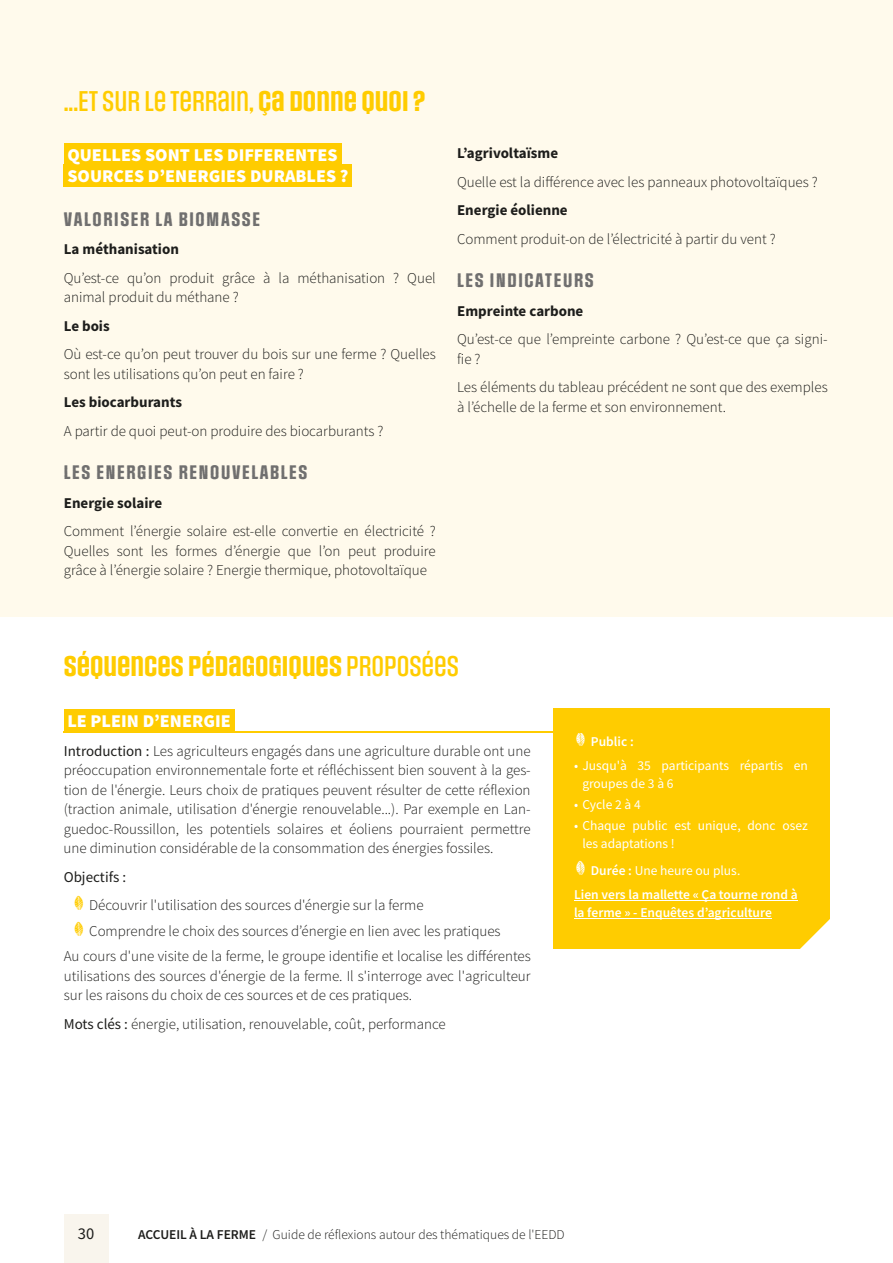
<style>
.page{position:relative;width:893px;height:1263px;background:#fff}
.page>*{position:absolute;margin:0;border:0;box-sizing:border-box;transform-origin:0 0}
.t1{font:500 24px "Social Gothic";color:#fc0}
.t2{font:700 24px "Social Gothic";color:#fc0}
.t3{font:900 18px/21px "Source Sans Pro";color:#fff}
.t4{font:16.5px "Social Gothic Rough";letter-spacing:.1em;color:#706f6f}
.t5{font:16.5px "Source Sans Pro";color:#1d1d1b}
.t6{font:300 15px/19.5px "Source Sans Pro";letter-spacing:-.005em;color:#1d1d1b}
.t7{font:700 15px "Source Sans Pro";color:#1d1d1b}
.t8{font:13.5px/18px "Source Sans Pro";color:#fff}
.t9{font:600 13.5px/24px "Source Sans Pro";letter-spacing:-.005em;color:#fff}
.t10{font:300 13.5px "Source Sans Pro";color:#1d1d1b}
.s1{font-weight:700}
.s2{font-weight:500}
.s3{font-weight:400}
.s4{font-family:"Lullabies Extras";font-weight:400;font-size:18px;color:#fc0}
.s5{font-family:"Lullabies Extras";font-weight:400;font-size:18px}
.s6{font-weight:600}
</style>
<div class="page">
<div style="left:64px;top:1214px;width:45px;height:49px;background:#f9f5ed"></div>
<div style="left:0;top:0;width:893px;height:617px;background:#fffaec"></div>
<div style="left:64px;top:143px;width:277px;height:23px;background:#fc0"></div>
<div style="left:64px;top:164px;width:288px;height:23px;background:#fc0"></div>
<div style="left:553px;top:708px;width:276px;height:240px;background:#fc0"></div>
<svg style="left:574px;top:900px;width:224px;height:1px"></svg>
<svg style="left:574px;top:918px;width:198px;height:1px"></svg>
<div style="left:64px;top:709px;width:171px;height:23px;background:#fc0"></div>
<hr style="left:64px;top:732px;width:765px;height:1px;background:#fc0">
<svg style="left:799px;top:918px;width:31px;height:31px"></svg>
<h1 class="t1" style="left:64px;top:85px;width:363px">...ET SUR LE TERRAIN, <span class="s1">ÇA DONNE QUOI ?</span></h1>
<p class="t3" style="left:67px;top:144px;width:283px">QUELLES SONT LES DIFFERENTES<br>SOURCES D’ENERGIES DURABLES ?</p>
<p class="t4" style="left:64px;top:208px;width:198px">VALORISER LA BIOMASSE</p>
<p class="t7" style="left:64px;top:239px;width:117px">La méthanisation</p>
<p class="t6" style="left:64px;top:268px;width:373px">Qu’est-ce qu’on produit grâce à la méthanisation ? Quel animal produit du méthane ?</p>
<p class="t7" style="left:64px;top:316px;width:48px">Le bois</p>
<p class="t6" style="left:64px;top:344px;width:374px">Où est-ce qu’on peut trouver du bois sur une ferme ? Quelles sont les utilisations qu’on peut en faire ?</p>
<p class="t7" style="left:64px;top:392px;width:120px">Les biocarburants</p>
<p class="t6" style="left:64px;top:421px;width:321px">A partir de quoi peut-on produire des biocarburants ?</p>
<p class="t4" style="left:64px;top:461px;width:245px">LES ENERGIES RENOUVELABLES</p>
<p class="t7" style="left:64px;top:493px;width:100px">Energie solaire</p>
<p class="t6" style="left:64px;top:521px;width:374px;text-align:justify">Comment l’énergie solaire est-elle convertie en électricité ?<br>Quelles sont les formes d’énergie que l’on peut produire grâce à l’énergie solaire ? Energie thermique, photovoltaïque</p>
<p class="t7" style="left:457px;top:143px;width:103px">L’agrivoltaïsme</p>
<p class="t6" style="left:457px;top:172px;width:362px">Quelle est la différence avec les panneaux photovoltaïques ?</p>
<p class="t7" style="left:457px;top:200px;width:112px">Energie éolienne</p>
<p class="t6" style="left:457px;top:229px;width:320px">Comment produit-on de l’électricité à partir du vent ?</p>
<p class="t4" style="left:457px;top:270px;width:138px">LES INDICATEURS</p>
<p class="t7" style="left:457px;top:301px;width:128px">Empreinte carbone</p>
<p class="t6" style="left:457px;top:329px;width:372px">Qu’est-ce que l’empreinte carbone ? Qu’est-ce que ça signi&shy;fie ?</p>
<p class="t6" style="left:457px;top:377px;width:372px">Les éléments du tableau précédent ne sont que des exemples à l’échelle de la ferme et son environnement.</p>
<h1 class="t2" style="left:64px;top:651px;width:397px">SÉQUENCES PÉDAGOGIQUES <span class="s2">PROPOSÉES</span></h1>
<p class="t3" style="left:67px;top:710px;width:165px">LE PLEIN D’ENERGIE</p>
<p class="t6" style="left:64px;top:740px;width:468px;text-align:justify"><span class="s3">Introduction :</span> Les agriculteurs engagés dans une agriculture durable ont une préoccupation environnementale forte et réfléchissent bien souvent à la ges&shy;tion de l'énergie. Leurs choix de pratiques peuvent résulter de cette réflexion (traction animale, utilisation d'énergie renouvelable...). Par exemple en Lan&shy;guedoc-Roussillon, les potentiels solaires et éoliens pourraient permettre une diminution considérable de la consommation des énergies fossiles.</p>
<p class="t6" style="left:72px;top:862px;width:353px;line-height:28.5px;text-indent:-9px"><span class="s3">Objectifs :<br></span><span class="s4">,</span> Découvrir l'utilisation des sources d'énergie sur la ferme</p>
<p class="t6" style="left:64px;top:917px;width:469px;line-height:25.5px;text-indent:9px"><span class="s4">,</span> Comprendre le choix des sources d’énergie en lien avec les pratiques<br>Au cours d'une visite de la ferme, le groupe identifie et localise les différentes</p>
<p class="t6" style="left:64px;top:965px;width:468px">utilisations des sources d'énergie de la ferme. Il s'interroge avec l'agriculteur sur les raisons du choix de ces sources et de ces pratiques.</p>
<p class="t6" style="left:64px;top:1013px;width:383px"><span class="s3">Mots clés :</span> énergie, utilisation, renouvelable, coût, performance</p>
<p class="t9" style="left:574px;top:729px;width:61px"><span class="s5">,</span> Public :</p>
<p class="t8" style="left:582px;top:756px;width:227px;text-indent:-8px">• Jusqu'à 35 participants répartis en groupes de 3 à 6</p>
<p class="t8" style="left:574px;top:795px;width:68px">• Cycle2à4</p>
<p class="t8" style="left:582px;top:816px;width:227px;text-indent:-8px">• Chaque public est unique, donc osez les adaptations !</p>
<p class="t9" style="left:574px;top:858px;width:225px"><span class="s5">,</span> Durée : <span class="s3">Une heure ou plus.<br></span>Lien vers la mallette « Ça tourne rond à</p>
<p class="t9" style="left:574px;top:900px;width:199px">la ferme » - Enquêtes d’agriculture</p>
<p class="t5" style="left:78px;top:1223px;width:18px">30</p>
<p class="t10" style="left:138px;top:1225px;width:428px"><span class="s6">ACCUEIL À LA FERME</span> / Guide de réflexions autour des thématiques de l'EEDD</p>
</div>
